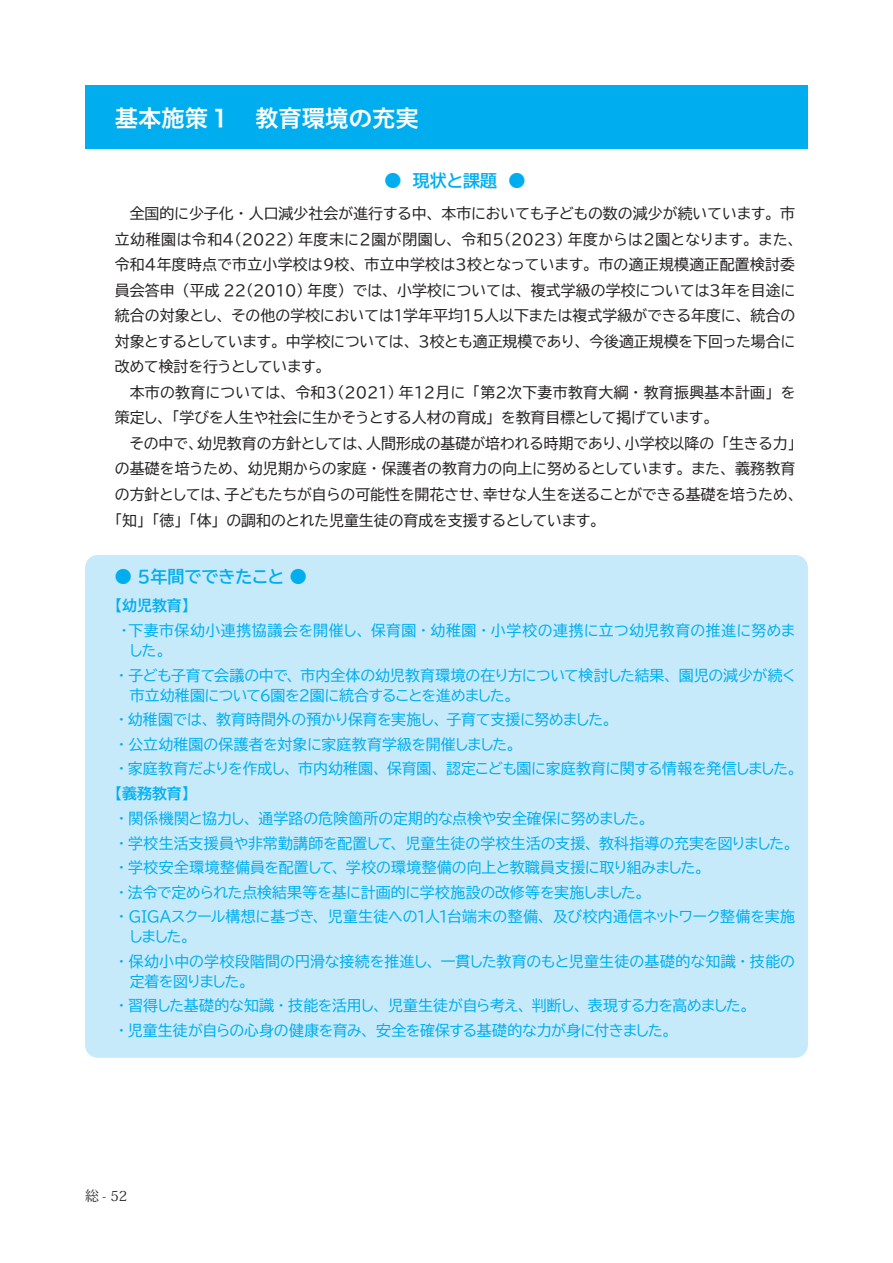
<style>
.page{position:relative;width:893px;height:1263px;background:#fff}
.page>*{position:absolute;margin:0;border:0;box-sizing:border-box;transform-origin:0 0}
.t1{font:23.4px "Hira Sans Old Std W6";color:#fff}
.t2{font:16.95px "BIZ UDP Gothic Bold";color:#00aeef}
.t3{font:14.85px/25.5px "BIZ UDP Gothic";color:#231f20;text-align:justify}
.t4{font:14.85px/24.5px "BIZ UDP Gothic";color:#00aeef}
.t5{font:14.85px/24.5px "BIZ UDP Gothic";letter-spacing:-.02em;color:#00aeef}
.t6{font:14.85px/20.2px "BIZ UDP Gothic";letter-spacing:.03em;color:#00aeef}
.t7{font:14.85px "BIZ UDP Gothic Bold";color:#00aeef}
.t8{font:13.8px "Koz Min Pr 6 N";color:#231f20}
</style>
<div class="page">
<div style="left:85px;top:85px;width:723px;height:64px;background:#00aeef"></div>
<div style="left:85px;top:555px;width:723px;height:503px;background:#c6eafa;border-radius:13px"></div>
<h1 class="t1" style="left:115px;top:100px;width:306px">基本施策１　教育環境の充実</h1>
<p class="t2" style="left:384px;top:172px;width:143px">●　現状と課題　●</p>
<p class="t3" style="left:115px;top:201px;width:683px;text-indent:15px">全国的に少子化・人口減少社会が進行する中、本市においても子どもの数の減少が続いています。市立幼稚園は令和４(2022) 年度末に２園が閉園し、令和５(2023) 年度からは２園となります。また、令和４年度時点で市立小学校は９校、市立中学校は３校となっています。市の適正規模適正配置検討委員会答申（平成 22(2010) 年度）では、小学校については、複式学級の学校については３年を目途に統合の対象とし、その他の学校においては１学年平均１５人以下または複式学級ができる年度に、統合の対象とするとしています。中学校については、３校とも適正規模であり、今後適正規模を下回った場合に改めて検討を行うとしています。</p>
<p class="t3" style="left:115px;top:380px;width:682px;text-indent:15px">本市の教育については、令和３(2021) 年１２月に「第２次下妻市教育大綱・教育振興基本計画」を策定し、「学びを人生や社会に生かそうとする人材の育成」を教育目標として掲げています。</p>
<p class="t3" style="left:115px;top:431px;width:683px;text-indent:15px">その中で、幼児教育の方針としては、人間形成の基礎が培われる時期であり、小学校以降の「生きる力」の基礎を培うため、幼児期からの家庭・保護者の教育力の向上に努めるとしています。また、義務教育の方針としては、子どもたちが自らの可能性を開花させ、幸せな人生を送ることができる基礎を培うため、「知」「徳」「体」の調和のとれた児童生徒の育成を支援するとしています。</p>
<p class="t2" style="left:115px;top:568px;width:194px">● ５年間でできたこと ●</p>
<p class="t7" style="left:115px;top:597px;width:76px">【幼児教育】</p>
<p class="t6" style="left:130px;top:620px;width:667px;text-indent:-9px">・下妻市保幼小連携協議会を開催し、保育園・幼稚園・小学校の連携に立つ幼児教育の推進に努めました。</p>
<p class="t4" style="left:130px;top:665px;width:667px;line-height:20.2px;text-indent:-12px">・子ども子育て会議の中で、市内全体の幼児教育環境の在り方について検討した結果、園児の減少が続く市立幼稚園について６園を２園に統合することを進めました。</p>
<p class="t4" style="left:118px;top:707px;width:680px">・幼稚園では、教育時間外の預かり保育を実施し、子育て支援に努めました。<br>・公立幼稚園の保護者を対象に家庭教育学級を開催しました。<br>・家庭教育だよりを作成し、市内幼稚園、保育園、認定こども園に家庭教育に関する情報を発信しました。</p>
<p class="t7" style="left:115px;top:786px;width:76px">【義務教育】</p>
<p class="t4" style="left:118px;top:806px;width:679px">・関係機関と協力し、通学路の危険箇所の定期的な点検や安全確保に努めました。<br>・学校生活支援員や非常勤講師を配置して、児童生徒の学校生活の支援、教科指導の充実を図りました。・学校安全環境整備員を配置して、学校の環境整備の向上と教職員支援に取り組みました。<br>・法令で定められた点検結果等を基に計画的に学校施設の改修等を実施しました。<br>・ＧＩＧＡスクール構想に基づき、児童生徒への１人１台端末の整備、及び校内通信ネットワーク整備を実施</p>
<p class="t4" style="left:118px;top:924px;width:679px;text-indent:12px">しました。<br>・保幼小中の学校段階間の円滑な接続を推進し、一貫した教育のもと児童生徒の基礎的な知識・技能の</p>
<p class="t5" style="left:118px;top:969px;width:633px;text-indent:12px">定着を図りました。<br>・習得した基礎的な知識・技能を活用し、児童生徒が自ら考え、判断し、表現する力を高めました。・児童生徒が自らの心身の健康を育み、安全を確保する基礎的な力が身に付きました。</p>
<p class="t8" style="left:85px;top:1188px;width:44px">総 - 52</p>
</div>
